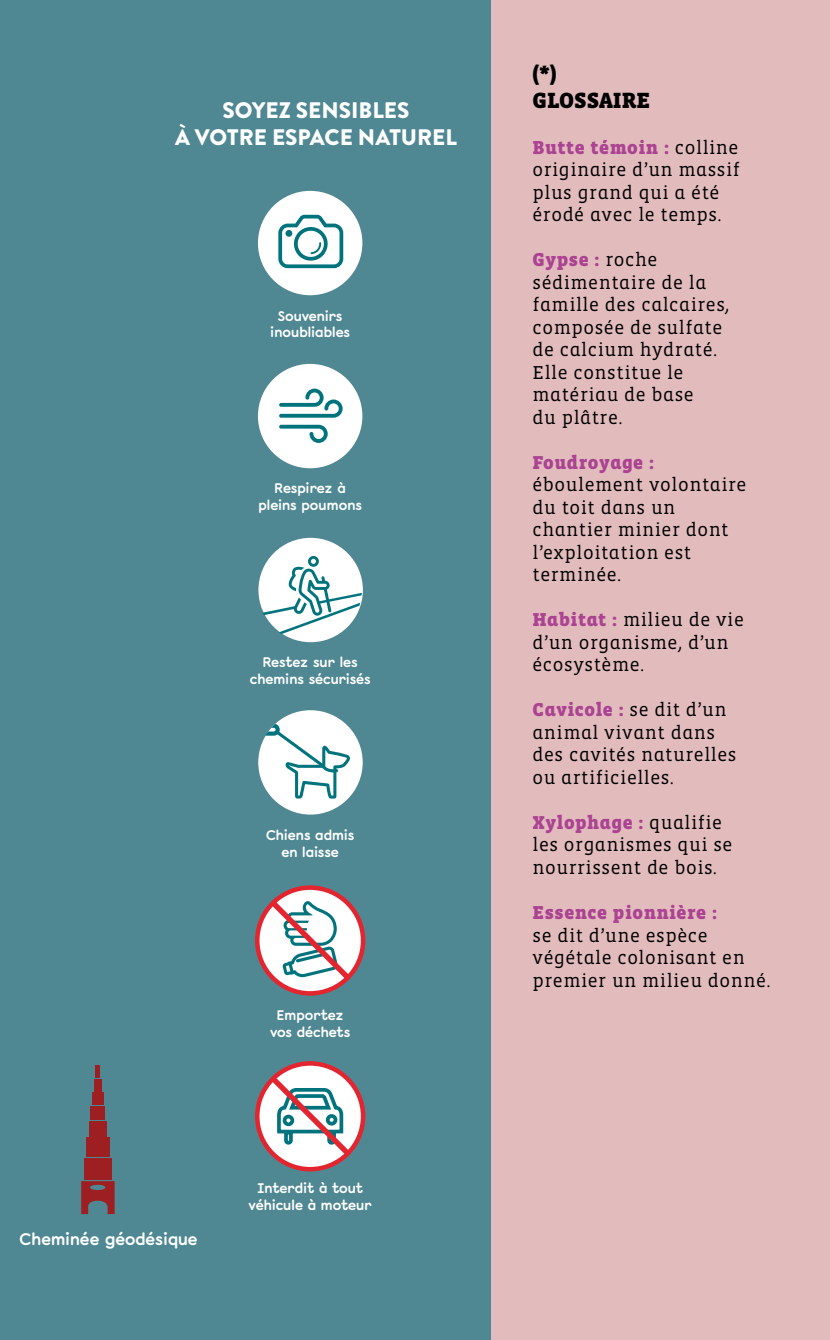
<style>
.page{position:relative;width:830px;height:1340px;background:#fff}
.page>*{position:absolute;margin:0;border:0;box-sizing:border-box;transform-origin:0 0}
.t1{font:900 22.5px/27px "Brandon Grotesque";color:#fff;text-align:center}
.t2{font:900 22.5px/27px "Vista Slab Alt";color:#000}
.t3{font:19.12px/22.5px "Vista Slab Alt";letter-spacing:.03em;color:#000}
.t4{font:900 19.12px "Vista Slab Alt";letter-spacing:.03em;color:#ab4392}
.t5{font:700 16.88px "Monolog";color:#fff}
.t6{font:700 13.95px/16.7px "Monolog";color:#fff;text-align:center}
.s1{font-weight:900;color:#ab4392}
</style>
<div class="page">
<div style="left:0;top:0;width:491px;height:1339px;background:#4f8892"></div>
<div style="left:491px;top:0;width:338px;height:1339px;background:#e2bbbd"></div>
<div style="left:95px;top:1065px;width:5px;height:12px;background:#9e1f21"></div>
<div style="left:94px;top:1078px;width:8px;height:13px;background:#9e1f21"></div>
<div style="left:92px;top:1092px;width:11px;height:12px;background:#9e1f21"></div>
<div style="left:91px;top:1106px;width:14px;height:13px;background:#9e1f21"></div>
<div style="left:89px;top:1120px;width:18px;height:16px;background:#9e1f21"></div>
<div style="left:86px;top:1137px;width:24px;height:20px;background:#9e1f21"></div>
<div style="left:84px;top:1158px;width:27px;height:21px;background:#9e1f21"></div>
<svg style="left:81px;top:1181px;width:34px;height:33px"></svg>
<div style="left:258px;top:710px;width:104px;height:104px;background:#fff;border-radius:50%"></div>
<svg style="left:262px;top:723px;width:88px;height:75px"></svg>
<div style="left:258px;top:538px;width:105px;height:104px;background:#fff;border-radius:50%"></div>
<svg style="left:258px;top:556px;width:104px;height:78px"></svg>
<svg style="left:255px;top:885px;width:110px;height:110px"></svg>
<svg style="left:255px;top:1061px;width:110px;height:110px"></svg>
<div style="left:258px;top:191px;width:104px;height:104px;background:#fff;border-radius:50%"></div>
<svg style="left:278px;top:215px;width:65px;height:53px"></svg>
<div style="left:285px;top:230px;width:7px;height:7px;background:#01737d;border-radius:50%"></div>
<div style="left:258px;top:364px;width:104px;height:104px;background:#fff;border-radius:50%"></div>
<svg style="left:279px;top:388px;width:63px;height:30px"></svg>
<svg style="left:279px;top:425px;width:48px;height:18px"></svg>
<p class="t1" style="left:175px;top:97px;width:283px">SOYEZ SENSIBLES<br>À VOTRE ESPACE NATUREL</p>
<p class="t6" style="left:270px;top:307px;width:81px">Souvenirs inoubliables</p>
<p class="t6" style="left:258px;top:480px;width:105px">Respirez à pleins poumons</p>
<p class="t6" style="left:250px;top:653px;width:122px">Restez sur les chemins sécurisés</p>
<p class="t6" style="left:266px;top:827px;width:90px">Chiens admis en laisse</p>
<p class="t6" style="left:270px;top:1007px;width:82px">Emportez vos déchets</p>
<p class="t5" style="left:19px;top:1227px;width:180px">Cheminée géodésique</p>
<p class="t6" style="left:248px;top:1179px;width:124px">Interdit à tout véhicule à moteur</p>
<p class="t2" style="left:532px;top:62px;width:119px">(*)<br>GLOSSAIRE</p>
<p class="t3" style="left:532px;top:137px;width:209px"><span class="s1">Butte témoin :</span> colline originaire d’un massif plus grand qui a été érodé avec le temps.</p>
<p class="t3" style="left:532px;top:250px;width:198px"><span class="s1">Gypse :</span> roche sédimentaire de la famille des calcaires, composée de sulfate de calcium hydraté.<br>Elle constitue le matériau de base<br>du plâtre.</p>
<p class="t4" style="left:532px;top:454px;width:123px">Foudroyage :</p>
<p class="t3" style="left:532px;top:475px;width:215px">éboulement volontaire du toit dans un chantier minier dont l’exploitation est terminée.</p>
<p class="t3" style="left:532px;top:609px;width:213px"><span class="s1">Habitat :</span> milieu de vie d’un organisme, d’un écosystème.</p>
<p class="t3" style="left:532px;top:699px;width:205px"><span class="s1">Cavicole :</span> se dit d’un animal vivant dans des cavités naturelles ou artificielles.</p>
<p class="t3" style="left:532px;top:812px;width:201px"><span class="s1">Xylophage :</span> qualifie les organismes qui se nourrissent de bois.</p>
<p class="t4" style="left:532px;top:904px;width:186px">Essence pionnière :</p>
<p class="t3" style="left:532px;top:924px;width:239px">se dit d’une espèce végétale colonisant en premier un milieu donné.</p>
</div>
